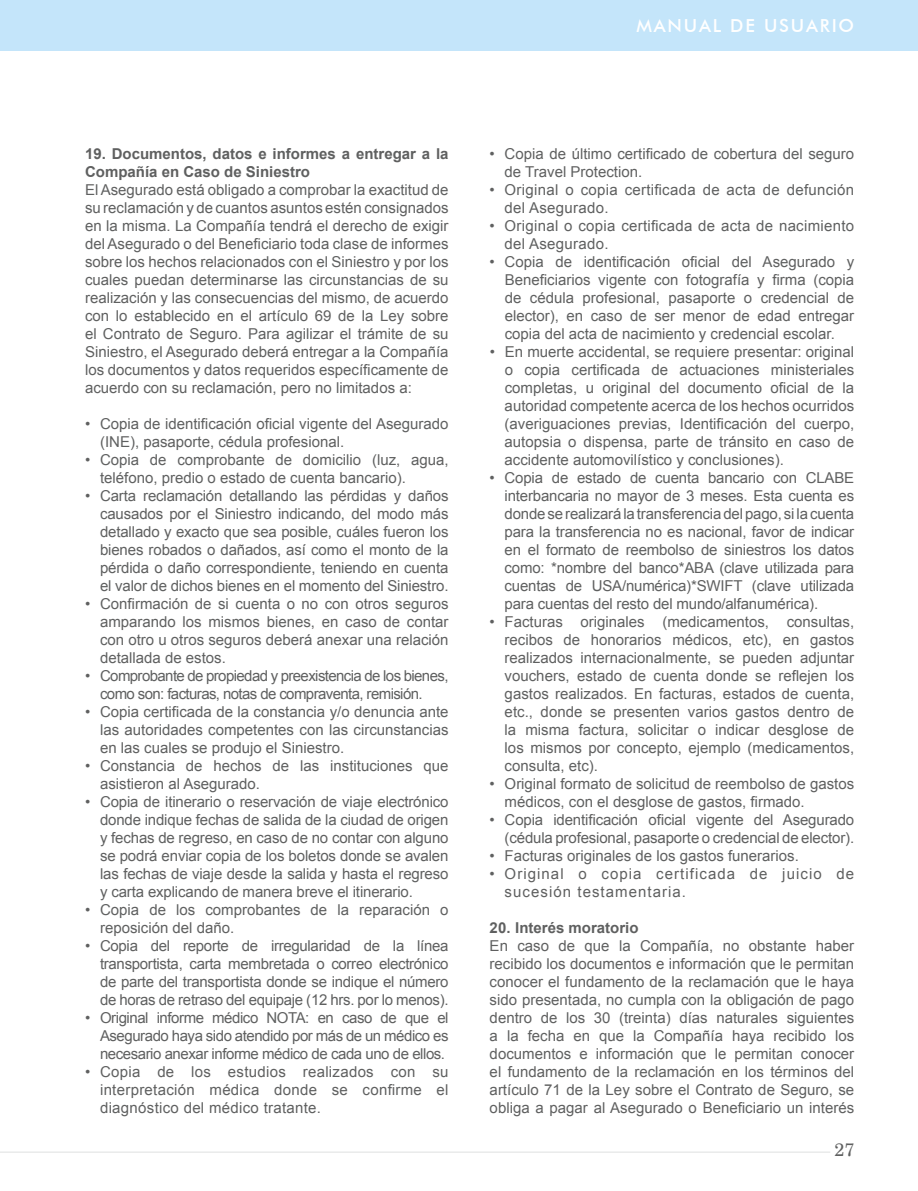
<style>
.page{position:relative;width:918px;height:1191px;background:#fff}
.page>*{position:absolute;margin:0;border:0;box-sizing:border-box;transform-origin:0 0}
.t1{font:500 18px "Futura BT";letter-spacing:.1em;color:#fff}
.t2{font:18px "Century Schoolbook BT";color:#5f6060}
.t3{font:15px/18px "Arial";color:#5f6060;text-align:justify}
.t4{font:15px/18px "Arial";letter-spacing:.02em;color:#5f6060}
.t5{font:15px/18px "Arial";letter-spacing:-.04em;color:#5f6060}
.t6{font:700 15px/18px "Arial";color:#5f6060}
.t7{font:15px/18px "Arial";letter-spacing:.07em;color:#5f6060}
</style>
<div class="page">
<div style="left:0;top:0;width:918px;height:51px;background:#c4e5fa"></div>
<hr style="left:0;top:1151px;width:830px;height:2px;background:#e9eaea">
<p class="t1" style="left:637px;top:15px;width:219px">MANUAL DE USUARIO</p>
<p class="t6" style="left:85px;top:145px;width:365px">19. Documentos, datos e informes a entregar a la<br>Compañía en Caso de Siniestro</p>
<p class="t3" style="left:85px;top:181px;width:365px">El Asegurado está obligado a comprobar la exactitud de su reclamación y de cuantos asuntos estén consignados en la misma. La Compañía tendrá el derecho de exigir del Asegurado o del Beneficiario toda clase de informes sobre los hechos relacionados con el Siniestro y por los cuales puedan determinarse las circunstancias de su realización y las consecuencias del mismo, de acuerdo con lo establecido en el artículo 69 de la Ley sobre el Contrato de Seguro. Para agilizar el trámite de su Siniestro, el Asegurado deberá entregar a la Compañía los documentos y datos requeridos específicamente de acuerdo con su reclamación, pero no limitados a:</p>
<p class="t3" style="left:100px;top:415px;width:350px;text-indent:-15px">• Copia de identificación oficial vigente del Asegurado (INE), pasaporte, cédula profesional.</p>
<p class="t3" style="left:100px;top:451px;width:350px;text-indent:-15px">• Copia de comprobante de domicilio (luz, agua, teléfono, predio o estado de cuenta bancario).</p>
<p class="t3" style="left:100px;top:487px;width:350px;text-indent:-15px">• Carta reclamación detallando las pérdidas y daños causados por el Siniestro indicando, del modo más detallado y exacto que sea posible, cuáles fueron los bienes robados o dañados, así como el monto de la pérdida o daño correspondiente, teniendo en cuenta el valor de dichos bienes en el momento del Siniestro.</p>
<p class="t3" style="left:100px;top:595px;width:350px;text-indent:-15px">• Confirmación de si cuenta o no con otros seguros amparando los mismos bienes, en caso de contar con otro u otros seguros deberá anexar una relación detallada de estos.</p>
<p class="t5" style="left:100px;top:667px;width:350px;text-indent:-15px">• Comprobante de propiedad y preexistencia de los bienes, como son: facturas, notas de compraventa, remisión.</p>
<p class="t3" style="left:100px;top:703px;width:350px;text-indent:-15px">• Copia certificada de la constancia y/o denuncia ante las autoridades competentes con las circunstancias en las cuales se produjo el Siniestro.</p>
<p class="t3" style="left:100px;top:757px;width:350px;text-indent:-15px">• Constancia de hechos de las instituciones que asistieron al Asegurado.</p>
<p class="t3" style="left:100px;top:793px;width:350px;text-indent:-15px">• Copia de itinerario o reservación de viaje electrónico donde indique fechas de salida de la ciudad de origen y fechas de regreso, en caso de no contar con alguno se podrá enviar copia de los boletos donde se avalen las fechas de viaje desde la salida y hasta el regreso y carta explicando de manera breve el itinerario.</p>
<p class="t3" style="left:100px;top:901px;width:350px;text-indent:-15px">• Copia de los comprobantes de la reparación o reposición del daño.</p>
<p class="t3" style="left:100px;top:937px;width:350px;text-indent:-15px">• Copia del reporte de irregularidad de la línea transportista, carta membretada o correo electrónico de parte del transportista donde se indique el número de horas de retraso del equipaje (12 hrs. por lo menos).</p>
<p class="t3" style="left:100px;top:1009px;width:350px;text-indent:-15px">• Original informe médico NOTA: en caso de que el Asegurado haya sido atendido por más de un médico es necesario anexar informe médico de cada uno de ellos.</p>
<p class="t3" style="left:100px;top:1063px;width:350px;text-indent:-15px">• Copia de los estudios realizados con su interpretación médica donde se confirme el diagnóstico del médico tratante.</p>
<p class="t3" style="left:505px;top:145px;width:351px;text-indent:-15px">• Copia de último certificado de cobertura del seguro de Travel Protection.</p>
<p class="t4" style="left:505px;top:181px;width:351px;text-indent:-15px">• Original o copia certificada de acta de defunción del Asegurado.</p>
<p class="t4" style="left:505px;top:217px;width:351px;text-indent:-15px">• Original o copia certificada de acta de nacimiento del Asegurado.</p>
<p class="t3" style="left:505px;top:253px;width:351px;text-indent:-15px">• Copia de identificación oficial del Asegurado y Beneficiarios vigente con fotografía y firma (copia de cédula profesional, pasaporte o credencial de elector), en caso de ser menor de edad entregar copia del acta de nacimiento y credencial escolar.</p>
<p class="t3" style="left:505px;top:343px;width:351px;text-indent:-15px">• En muerte accidental, se requiere presentar: original o copia certificada de actuaciones ministeriales completas, u original del documento oficial de la autoridad competente acerca de los hechos ocurridos (averiguaciones previas, Identificación del cuerpo, autopsia o dispensa, parte de tránsito en caso de accidente automovilístico y conclusiones).</p>
<p class="t3" style="left:505px;top:469px;width:351px;text-indent:-15px">• Copia de estado de cuenta bancario con CLABE interbancaria no mayor de 3 meses. Esta cuenta es donde se realizará la transferencia del pago, si la cuenta para la transferencia no es nacional, favor de indicar en el formato de reembolso de siniestros los datos como: *nombre del banco*ABA (clave utilizada para cuentas de USA/numérica)*SWIFT (clave utilizada para cuentas del resto del mundo/alfanumérica).</p>
<p class="t3" style="left:505px;top:613px;width:351px;text-indent:-15px">• Facturas originales (medicamentos, consultas, recibos de honorarios médicos, etc), en gastos realizados internacionalmente, se pueden adjuntar vouchers, estado de cuenta donde se reflejen los gastos realizados. En facturas, estados de cuenta, etc., donde se presenten varios gastos dentro de la misma factura, solicitar o indicar desglose de los mismos por concepto, ejemplo (medicamentos, consulta, etc).</p>
<p class="t3" style="left:505px;top:775px;width:351px;text-indent:-15px">• Original formato de solicitud de reembolso de gastos médicos, con el desglose de gastos, firmado.</p>
<p class="t3" style="left:490px;top:811px;width:366px;text-align:right">• Copia identificación oficial vigente del Asegurado (cédula profesional, pasaporte o credencial de elector).</p>
<p class="t3" style="left:490px;top:847px;width:311px">• Facturas originales de los gastos funerarios.</p>
<p class="t7" style="left:505px;top:865px;width:351px;text-indent:-15px">• Original o copia certificada de juicio de sucesión testamentaria.</p>
<p class="t6" style="left:490px;top:919px;width:150px">20. Interés moratorio</p>
<p class="t3" style="left:490px;top:937px;width:366px">En caso de que la Compañía, no obstante haber recibido los documentos e información que le permitan conocer el fundamento de la reclamación que le haya sido presentada, no cumpla con la obligación de pago dentro de los 30 (treinta) días naturales siguientes a la fecha en que la Compañía haya recibido los documentos e información que le permitan conocer el fundamento de la reclamación en los términos del artículo 71 de la Ley sobre el Contrato de Seguro, se obliga a pagar al Asegurado o Beneficiario un interés</p>
<p class="t2" style="left:835px;top:1138px;width:21px">27</p>
</div>
